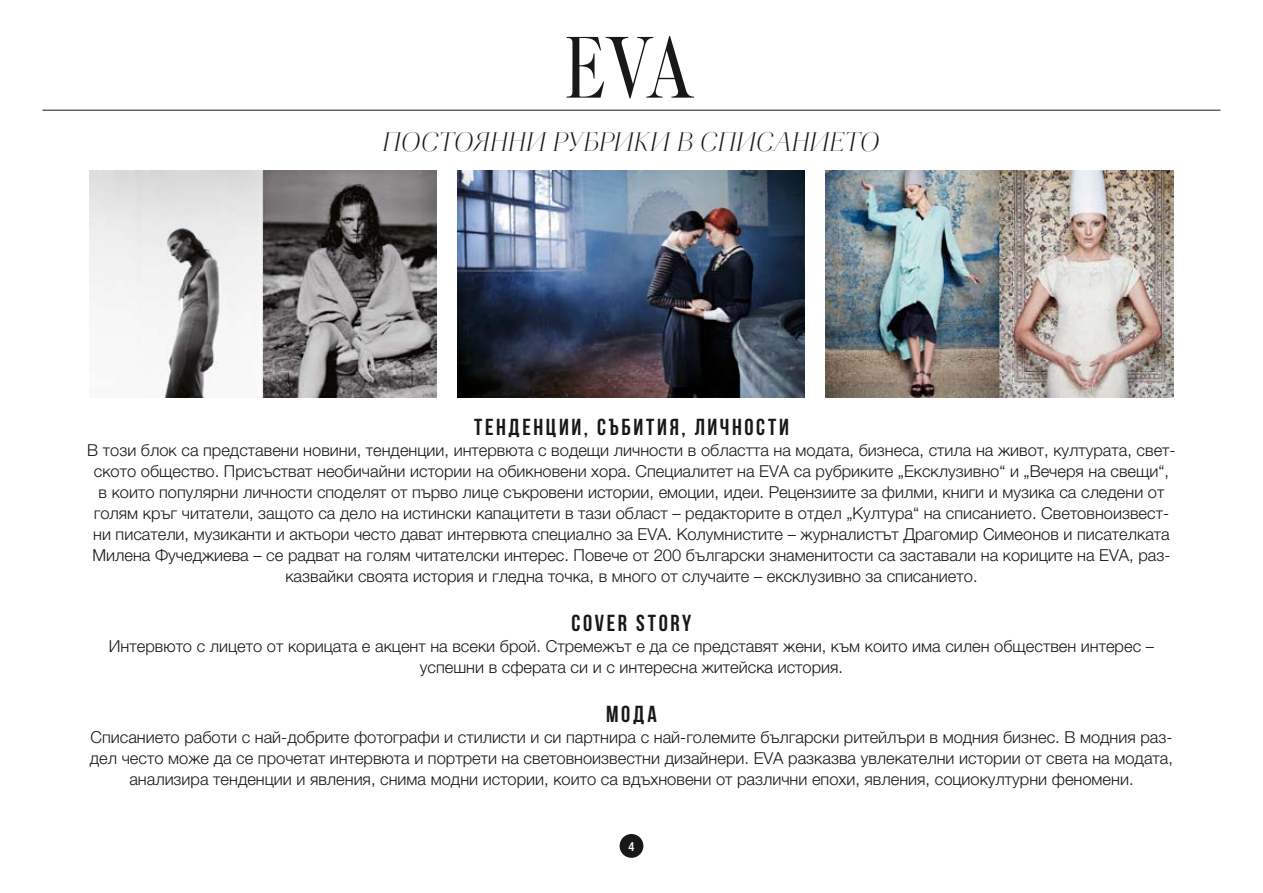
<style>
.page{position:relative;width:1263px;height:893px;background:#fff}
.page>*{position:absolute;margin:0;border:0;box-sizing:border-box;transform-origin:0 0}
.t1{font:27px "Aire Bold Italic Pro";letter-spacing:.03em;color:#1a171b}
.t2{font:700 23.1px "Bebas Neue";letter-spacing:.115em;color:#1a171b}
.t3{font:300 16.5px/21px "Helvetica Neue OT";color:#1a171b;text-align:center}
.t4{font:500 condensed 12.6px "Helvetica Neue";color:#fff}
</style>
<div class="page">
<hr style="left:43px;top:110px;width:1177px;height:1px;background:#1a171b">
<div style="left:620px;top:834px;width:23px;height:24px;background:#1a171b;border-radius:50%"></div>
<svg style="left:566px;top:36px;width:128px;height:62px"></svg>
<img style="left:89px;top:171px;width:348px;height:226px">
<img style="left:458px;top:171px;width:346px;height:226px">
<img style="left:826px;top:171px;width:348px;height:227px">
<h1 class="t1" style="left:383px;top:126px;width:498px">Постоянни рубрики в списанието</h1>
<h2 class="t2" style="left:474px;top:415px;width:316px">ТЕНДЕНЦИИ, СЪБИТИЯ, ЛИЧНОСТИ</h2>
<p class="t3" style="left:87px;top:440px;width:1090px">В този блок са представени новини, тенденции, интервюта с водещи личности в областта на модата, бизнеса, стила на живот, културата, свет&shy;ското общество. Присъстват необичайни истории на обикновени хора. Специалитет на EVA са рубриките „Ексклузивно“ и „Вечеря на свещи“,<br>в които популярни личности споделят от първо лице съкровени истории, емоции, идеи. Рецензиите за филми, книги и музика са следени от голям кръг читатели, защото са дело на истински капацитети в тази област – редакторите в отдел „Култура“ на списанието. Световноизвест&shy;ни писатели, музиканти и актьори често дават интервюта специално за EVA. Колумнистите – журналистът Драгомир Симеонов и писателката Милена Фучеджиева – се радват на голям читателски интерес. Повече от 200 български знаменитости са заставали на кориците на EVA, раз&shy;казвайки своята история и гледна точка, в много от случаите – ексклузивно за списанието.</p>
<h2 class="t2" style="left:571px;top:610px;width:121px">COVER STORY</h2>
<p class="t3" style="left:109px;top:635px;width:1047px">Интервюто с лицето от корицата е акцент на всеки брой. Стремежът е да се представят жени, към които има силен обществен интерес – успешни в сферата си и с интересна житейска история.</p>
<h2 class="t2" style="left:606px;top:701px;width:52px">МОДА</h2>
<p class="t3" style="left:90px;top:726px;width:1085px">Списанието работи с най-добрите фотографи и стилисти и си партнира с най-големите български ритейлъри в модния бизнес. В модния раз&shy;дел често може да се прочетат интервюта и портрети на световноизвестни дизайнери. EVA разказва увлекателни истории от света на модата, анализира тенденции и явления, снима модни истории, които са вдъхновени от различни епохи, явления, социокултурни феномени.</p>
<p class="t4" style="left:628px;top:839px;width:8px">4</p>
</div>
